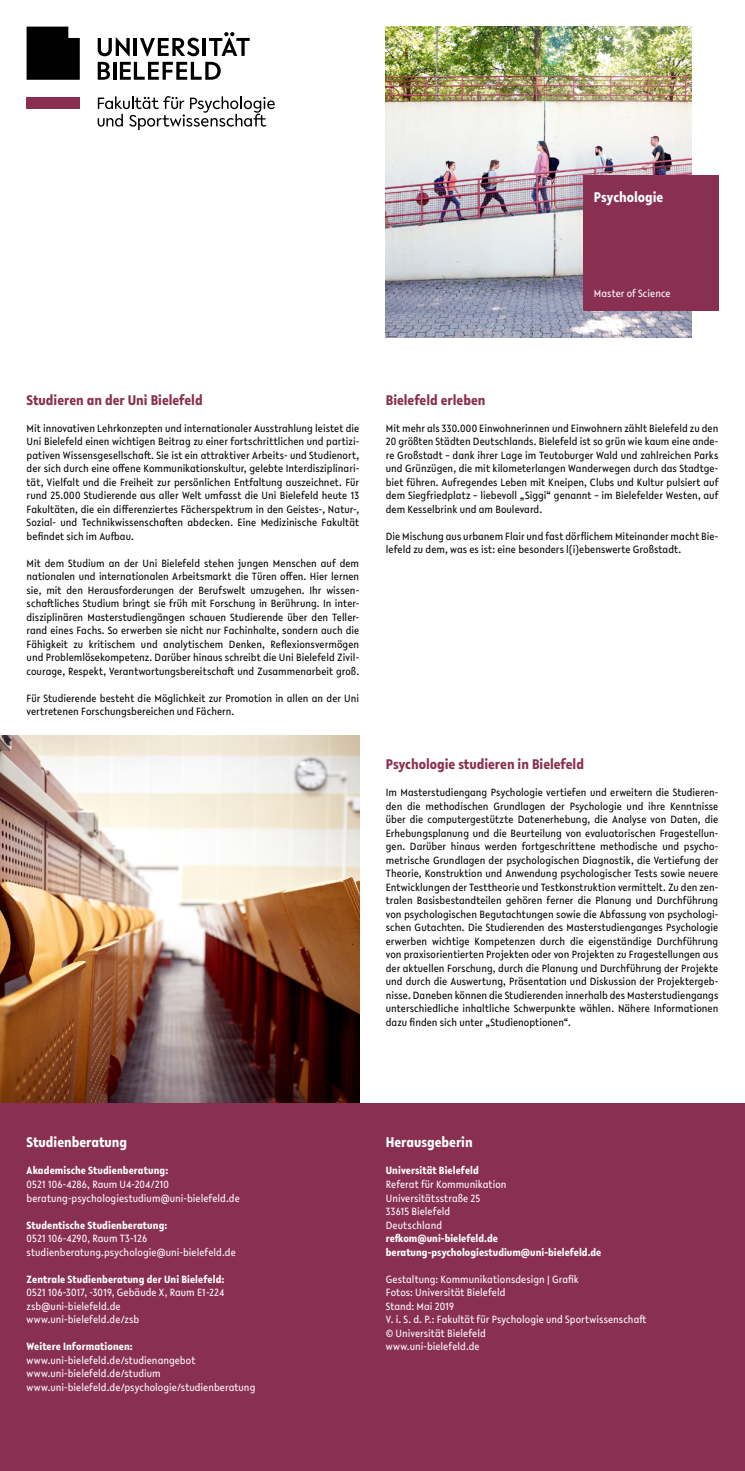
<style>
.page{position:relative;width:745px;height:1471px;background:#fff}
.page>*{position:absolute;margin:0;border:0;box-sizing:border-box;transform-origin:0 0}
.t1{font:700 15px "Lelo Condensed";color:#893051}
.t2{font:700 15px "Lelo Condensed";color:#fff}
.t3{font:11.25px/13.5px "Lelo Condensed";letter-spacing:.005em;color:#000;text-align:justify}
.t4{font:11.25px/13.5px "Lelo Condensed";letter-spacing:.005em;color:#fff}
.t5{font:700 11.25px/13.5px "Lelo Condensed";letter-spacing:.01em;color:#fff}
</style>
<div class="page">
<img style="left:0;top:735px;width:359px;height:368px">
<img style="left:385px;top:27px;width:306px;height:310px">
<div style="left:0;top:1103px;width:744px;height:367px;background:#893051"></div>
<div style="left:583px;top:175px;width:135px;height:135px;background:#893051"></div>
<svg style="left:98px;top:38px;width:32px;height:18px"></svg>
<hr style="left:134px;top:38px;width:3px;height:18px;background:#000">
<svg style="left:140px;top:38px;width:59px;height:18px"></svg>
<hr style="left:202px;top:38px;width:3px;height:18px;background:#000">
<svg style="left:209px;top:32px;width:40px;height:24px"></svg>
<svg style="left:98px;top:62px;width:12px;height:18px"></svg>
<hr style="left:113px;top:62px;width:3px;height:18px;background:#000">
<svg style="left:120px;top:62px;width:100px;height:18px"></svg>
<svg style="left:27px;top:27px;width:53px;height:53px;background:#0d0d0d"></svg>
<div style="left:27px;top:98px;width:53px;height:11px;background:#893051"></div>
<svg style="left:98px;top:96px;width:176px;height:34px"></svg>
<h1 class="t2" style="left:593px;top:187px;width:71px">Psychologie</h1>
<p class="t4" style="left:593px;top:286px;width:78px">Master of Science</p>
<h1 class="t1" style="left:27px;top:389px;width:177px">Studieren an der Uni Bielefeld</h1>
<p class="t3" style="left:27px;top:421px;width:334px">Mit innovativen Lehrkonzepten und internationaler Ausstrahlung leistet die Uni Bielefeld einen wichtigen Beitrag zu einer fortschrittlichen und partizi&shy;pativen Wissensgesellschaft. Sie ist ein attraktiver Arbeits- und Studienort, der sich durch eine offene Kommunikationskultur, gelebte Interdisziplinari&shy;tät, Vielfalt und die Freiheit zur persönlichen Entfaltung auszeichnet. Für rund 25.000 Studierende aus aller Welt umfasst die Uni Bielefeld heute 13<br>Fakultäten, die ein differenziertes Fächerspektrum in den Geistes-, Natur-, Sozial- und Technikwissenschaften abdecken. Eine Medizinische Fakultät befindet sich im Aufbau.</p>
<p class="t3" style="left:27px;top:556px;width:334px">Mit dem Studium an der Uni Bielefeld stehen jungen Menschen auf dem nationalen und internationalen Arbeitsmarkt die Türen offen. Hier lernen sie, mit den Herausforderungen der Berufswelt umzugehen. Ihr wissen&shy;schaftliches Studium bringt sie früh mit Forschung in Berührung. In inter&shy;disziplinären Masterstudiengängen schauen Studierende über den Teller&shy;rand eines Fachs. So erwerben sie nicht nur Fachinhalte, sondern auch die Fähigkeit zu kritischem und analytischem Denken, Reflexionsvermögen und Problemlösekompetenz. Darüber hinaus schreibt die Uni Bielefeld Zivil&shy;courage, Respekt, Verantwortungsbereitschaft und Zusammenarbeit groß.</p>
<p class="t3" style="left:27px;top:691px;width:334px">Für Studierende besteht die Möglichkeit zur Promotion in allen an der Uni vertretenen Forschungsbereichen und Fächern.</p>
<h1 class="t1" style="left:385px;top:389px;width:101px">Bielefeld erleben</h1>
<p class="t3" style="left:385px;top:421px;width:334px">Mit mehr als 330.000 Einwohnerinnen und Einwohnern zählt Bielefeld zu den 20 größten Städten Deutschlands. Bielefeld ist so grün wie kaum eine ande&shy;re Großstadt – dank ihrer Lage im Teutoburger Wald und zahlreichen Parks und Grünzügen, die mit kilometerlangen Wanderwegen durch das Stadtge&shy;biet führen. Aufregendes Leben mit Kneipen, Clubs und Kultur pulsiert auf dem Siegfriedplatz – liebevoll „Siggi“ genannt – im Bielefelder Westen, auf dem Kesselbrink und am Boulevard.</p>
<p class="t3" style="left:385px;top:529px;width:334px">Die Mischung aus urbanem Flair und fast dörflichem Miteinander macht Bie&shy;lefeld zu dem, was es ist: eine besonders l(i)ebenswerte Großstadt.</p>
<h1 class="t1" style="left:385px;top:754px;width:200px">Psychologie studieren in Bielefeld</h1>
<p class="t3" style="left:385px;top:785px;width:334px">Im Masterstudiengang Psychologie vertiefen und erweitern die Studieren&shy;den die methodischen Grundlagen der Psychologie und ihre Kenntnisse über die computergestützte Datenerhebung, die Analyse von Daten, die Erhebungsplanung und die Beurteilung von evaluatorischen Fragestellun&shy;gen. Darüber hinaus werden fortgeschrittene methodische und psycho&shy;metrische Grundlagen der psychologischen Diagnostik, die Vertiefung der Theorie, Konstruktion und Anwendung psychologischer Tests sowie neuere Entwicklungen der Testtheorie und Testkonstruktion vermittelt. Zu den zen&shy;tralen Basisbestandteilen gehören ferner die Planung und Durchführung von psychologischen Begutachtungen sowie die Abfassung von psychologi&shy;schen Gutachten. Die Studierenden des Masterstudienganges Psychologie erwerben wichtige Kompetenzen durch die eigenständige Durchführung von praxisorientierten Projekten oder von Projekten zu Fragestellungen aus der aktuellen Forschung, durch die Planung und Durchführung der Projekte und durch die Auswertung, Präsentation und Diskussion der Projektergeb&shy;nisse. Daneben können die Studierenden innerhalb des Masterstudiengangs unterschiedliche inhaltliche Schwerpunkte wählen. Nähere Informationen dazu finden sich unter „Studienoptionen“.</p>
<h1 class="t2" style="left:27px;top:1132px;width:102px">Studienberatung</h1>
<p class="t5" style="left:27px;top:1163px;width:143px">Akademische Studienberatung:</p>
<p class="t4" style="left:27px;top:1177px;width:214px">0521 106-4286, Raum U4-204/210 beratung-psychologiestudium@uni-bielefeld.de</p>
<p class="t5" style="left:27px;top:1217px;width:142px">Studentische Studienberatung:</p>
<p class="t4" style="left:27px;top:1231px;width:210px">0521 106-4290, Raum T3-126 studienberatung.psychologie@uni-bielefeld.de</p>
<p class="t5" style="left:27px;top:1271px;width:199px">Zentrale Studienberatung der Uni Bielefeld:</p>
<p class="t4" style="left:27px;top:1285px;width:199px">0521 106-3017, -3019, Gebäude X, Raum E1-224 zsb@uni-bielefeld.de www.uni-bielefeld.de/zsb</p>
<p class="t5" style="left:27px;top:1339px;width:107px">Weitere Informationen:</p>
<p class="t4" style="left:27px;top:1352px;width:230px">www.uni-bielefeld.de/studienangebot www.uni-bielefeld.de/studium www.uni-bielefeld.de/psychologie/studienberatung</p>
<h1 class="t2" style="left:385px;top:1132px;width:88px">Herausgeberin</h1>
<p class="t5" style="left:385px;top:1163px;width:95px">Universität Bielefeld</p>
<p class="t4" style="left:385px;top:1177px;width:122px">Referat für Kommunikation<br>Universitätsstraße 25<br>33615 Bielefeld<br>Deutschland</p>
<p class="t5" style="left:385px;top:1231px;width:217px">refkom@uni-bielefeld.de beratung-psychologiestudium@uni-bielefeld.de</p>
<p class="t4" style="left:385px;top:1271px;width:262px">Gestaltung: Kommunikationsdesign | Grafik<br>Fotos: Universität Bielefeld<br>Stand: Mai 2019<br>V. i. S. d. P.: Fakultät für Psychologie und Sportwissenschaft © Universität Bielefeld<br>www.uni-bielefeld.de</p>
</div>
